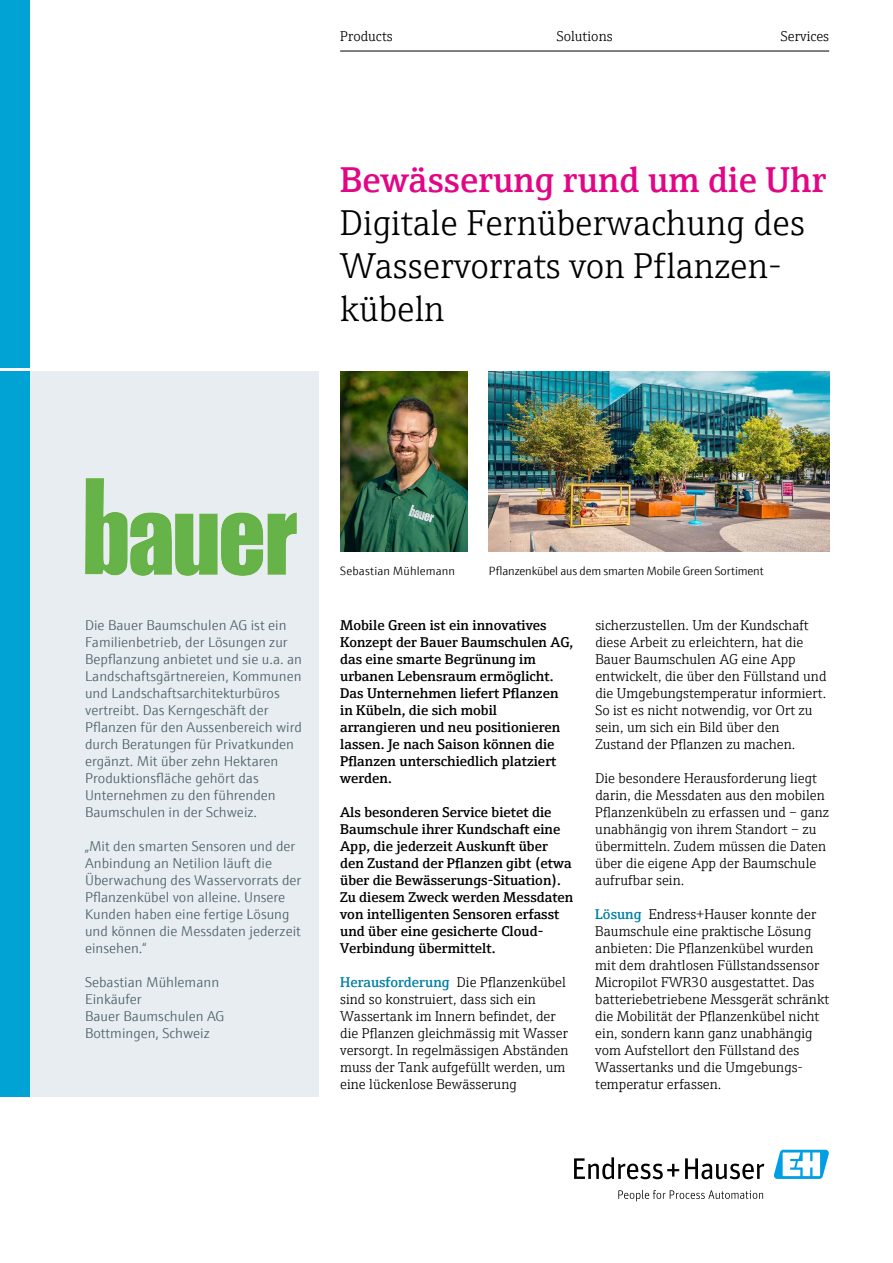
<style>
.page{position:relative;width:893px;height:1263px;background:#fff}
.page>*{position:absolute;margin:0;border:0;box-sizing:border-box;transform-origin:0 0}
.t1{font:300 36px/43.2px "E+H Serif";color:#000}
.t2{font:600 36px "E+H Serif";color:#e10686}
.t3{font:300 14.25px/17px "E+H Serif";color:#000}
.t4{font:300 14.25px/17px "E+H Sans";color:#4c606a}
.t5{font:600 14.25px/17px "E+H Serif";color:#000}
.t6{font:300 12px "E+H Sans";letter-spacing:-.01em;color:#000}
.t7{font:300 12px "E+H Sans";letter-spacing:.01em;color:#000}
.s1{font-weight:600;color:#007fa5}
</style>
<div class="page">
<div style="left:30px;top:371px;width:289px;height:725px;background:#e7edf0"></div>
<img style="left:489px;top:371px;width:340px;height:181px">
<img style="left:340px;top:371px;width:128px;height:181px">
<img style="left:85px;top:478px;width:211px;height:97px">
<svg style="left:574px;top:1157px;width:105px;height:22px"></svg>
<svg style="left:685px;top:1158px;width:79px;height:21px"></svg>
<svg style="left:618px;top:1190px;width:145px;height:11px"></svg>
<svg style="left:773px;top:1150px;width:56px;height:29px"></svg>
<div style="left:0;top:0;width:30px;height:1096px;background:#00a3d4"></div>
<hr style="left:0;top:369px;width:32px;height:2px;background:#fff">
<hr style="left:340px;top:51px;width:489px;height:1px;background:#000">
<p class="t3" style="left:340px;top:27px;width:54px">Products</p>
<p class="t3" style="left:557px;top:27px;width:57px">Solutions</p>
<p class="t3" style="left:781px;top:27px;width:50px">Services</p>
<h1 class="t2" style="left:340px;top:152px;width:487px">Bewässerung rund um die Uhr</h1>
<h1 class="t1" style="left:340px;top:199px;width:466px">Digitale Fernüberwachung des<br>Wasservorrats von Pflanzen&shy;kübeln</h1>
<p class="t4" style="left:85px;top:615px;width:218px">Die Bauer Baumschulen AG ist ein Familienbetrieb, der Lösungen zur Bepflanzung anbietet und sie u.a. an Landschaftsgärtnereien, Kommunen und Landschaftsarchitekturbüros vertreibt. Das Kerngeschäft der Pflanzen für den Aussenbereich wird durch Beratungen für Privatkunden ergänzt. Mit über zehn Hektaren Produktionsfläche gehört das Unternehmen zu den führenden Baumschulen in der Schweiz.</p>
<p class="t4" style="left:85px;top:836px;width:218px">„Mit den smarten Sensoren und der<br>Anbindung an Netilion läuft die<br>Überwachung des Wasservorrats der<br>Pflanzenkübel von alleine. Unsere<br>Kunden haben eine fertige Lösung und können die Messdaten jederzeit einsehen.“</p>
<p class="t4" style="left:85px;top:972px;width:141px">Sebastian Mühlemann<br>Einkäufer<br>Bauer Baumschulen AG<br>Bottmingen, Schweiz</p>
<p class="t7" style="left:340px;top:562px;width:116px">Sebastian Mühlemann</p>
<p class="t6" style="left:489px;top:562px;width:276px">Pflanzenkübel aus dem smarten Mobile Green Sortiment</p>
<p class="t5" style="left:340px;top:615px;width:235px">Mobile Green ist ein innovatives<br>Konzept der Bauer Baumschulen AG, das eine smarte Begrünung im urbanen Lebensraum ermöglicht.<br>Das Unternehmen liefert Pflanzen in Kübeln, die sich mobil arrangieren und neu positionieren lassen. Je nach Saison können die<br>Pflanzen unterschiedlich platziert werden.</p>
<p class="t5" style="left:340px;top:802px;width:235px">Als besonderen Service bietet die Baumschule ihrer Kundschaft eine App, die jederzeit Auskunft über den Zustand der Pflanzen gibt (etwa über die Bewässerungs-Situation).<br>Zu diesem Zweck werden Messdaten von intelligenten Sensoren erfasst und über eine gesicherte Cloud-Verbindung übermittelt.</p>
<p class="t3" style="left:340px;top:973px;width:230px"><span class="s1">Herausforderung</span> Die Pflanzenkübel sind so konstruiert, dass sich ein Wassertank im Innern befindet, der die Pflanzen gleichmässig mit Wasser versorgt. In regelmässigen Abständen muss der Tank aufgefüllt werden, um eine lückenlose Bewässerung</p>
<p class="t3" style="left:595px;top:615px;width:233px">sicherzustellen. Um der Kundschaft diese Arbeit zu erleichtern, hat die Bauer Baumschulen AG eine App entwickelt, die über den Füllstand und die Umgebungstemperatur informiert.<br>So ist es nicht notwendig, vor Ort zu sein, um sich ein Bild über den Zustand der Pflanzen zu machen.</p>
<p class="t3" style="left:595px;top:769px;width:235px">Die besondere Herausforderung liegt darin, die Messdaten aus den mobilen Pflanzenkübeln zu erfassen und – ganz unabhängig von ihrem Standort – zu übermitteln. Zudem müssen die Daten über die eigene App der Baumschule aufrufbar sein.</p>
<p class="t3" style="left:595px;top:904px;width:235px"><span class="s1">Lösung</span> Endress+Hauser konnte der Baumschule eine praktische Lösung anbieten: Die Pflanzenkübel wurden mit dem drahtlosen Füllstandssensor Micropilot FWR30 ausgestattet. Das batteriebetriebene Messgerät schränkt die Mobilität der Pflanzenkübel nicht ein, sondern kann ganz unabhängig vom Aufstellort den Füllstand des Wassertanks und die Umgebungs&shy;temperatur erfassen.</p>
</div>
